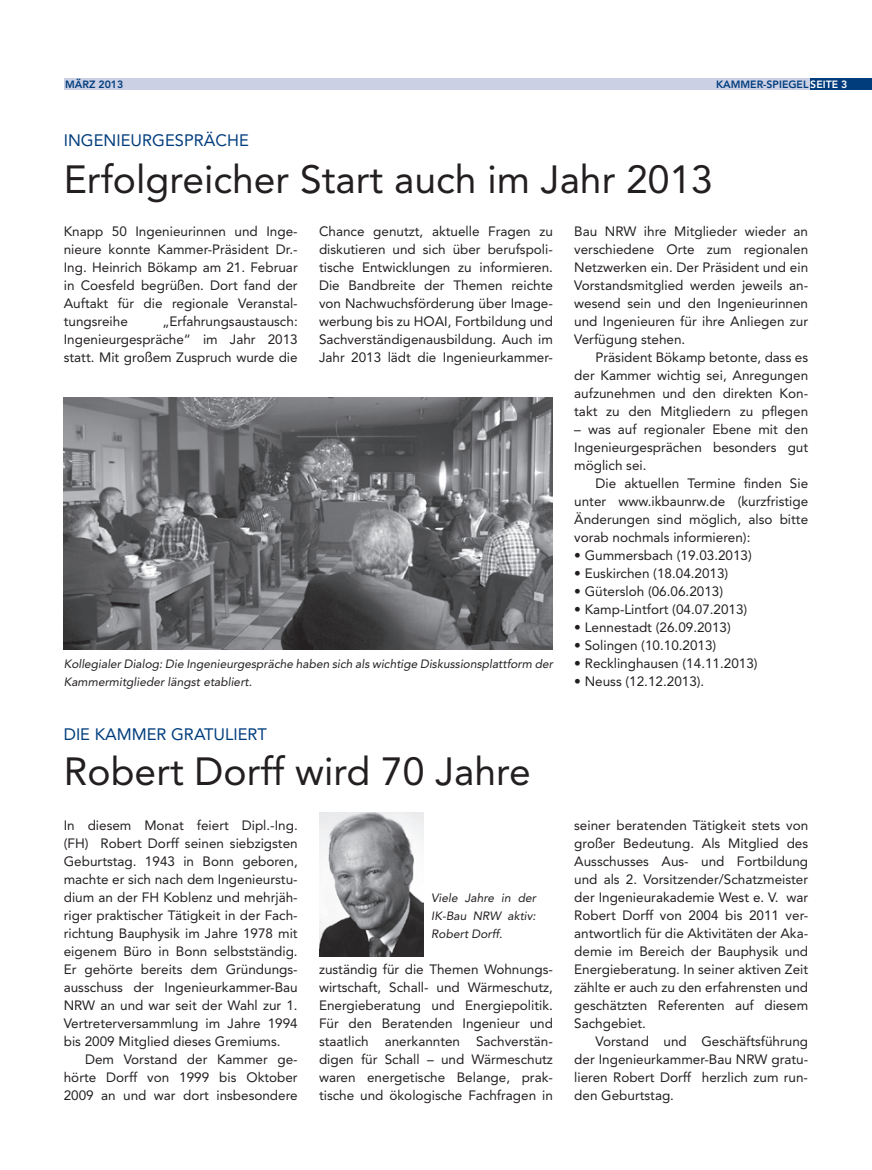
<style>
.page{position:relative;width:872px;height:1170px;background:#fff}
.page>*{position:absolute;margin:0;border:0;box-sizing:border-box;transform-origin:0 0}
.t1{font:39px "Avenir LT Std";color:#231f20}
.t2{font:16.5px "Avenir LT Std";color:#013d7d}
.t3{font:13.5px/18px "Avenir LT Std";color:#231f20;text-align:justify}
.t4{font:italic 12px/18px "Avenir LT Std";color:#231f20}
.t5{font:800 10.5px "Avenir LT Std";color:#013d7d}
.s1{color:#fff}
</style>
<div class="page">
<div style="left:808px;top:79px;width:64px;height:11px;background:#013d7d"></div>
<div style="left:64px;top:79px;width:745px;height:11px;background:#cbd0e4"></div>
<img style="left:64px;top:398px;width:489px;height:252px">
<img style="left:319px;top:812px;width:104px;height:144px">
<p class="t5" style="left:65px;top:78px;width:60px">MÄRZ 2013</p>
<p class="t5" style="left:716px;top:78px;width:133px">KAMMER PIEGEL <span class="s1">SEITE 3</span></p>
<p class="t5" style="left:722px;top:78px;width:9px">AMMER</p>
<p class="t5" style="left:762px;top:78px;width:17px">-SPIEGEL</p>
<p class="t2" style="left:64px;top:130px;width:16px">Ingenieurgespr</p>
<p class="t2" style="left:204px;top:130px;width:24px">äche</p>
<h1 class="t1" style="left:64px;top:157px;width:650px">Erfolgreicher Start auch im Jahr 2013</h1>
<p class="t3" style="left:319px;top:222px;width:235px">Chance genutzt, aktuelle Fragen zu diskutieren und sich über berufspoli&shy;tische Entwicklungen zu informieren.<br>Die Bandbreite der Themen reichte von Nachwuchsförderung über Image&shy;werbung bis zu HOAI, Fortbildung und Sachverständigenausbildung. Auch im Jahr 2013 lädt die Ingenieurkammer-</p>
<p class="t3" style="left:64px;top:222px;width:235px">Knapp 50 Ingenieurinnen und Inge&shy;nieure konnte Kammer-Präsident Dr.- Ing. Heinrich Bökamp am 21. Februar in Coesfeld begrüßen. Dort fand der Auftakt für die regionale Veranstal&shy;tungsreihe</p>
<p class="t3" style="left:574px;top:222px;width:235px">Bau NRW ihre Mitglieder wieder an verschiedene Orte zum regionalen Netzwerken ein. Der Präsident und ein Vorstandsmitglied werden jeweils an&shy;wesend sein und den Ingenieurinnen und Ingenieuren für ihre Anliegen zur Verfügung stehen.</p>
<p class="t3" style="left:574px;top:348px;width:235px;text-indent:21px">Präsident Bökamp betonte, dass es der Kammer wichtig sei, Anregungen aufzunehmen und den direkten Kon&shy;takt zu den Mitgliedern zu pflegen</p>
<p class="t3" style="left:574px;top:420px;width:235px">– was auf regionaler Ebene mit den Ingenieurgesprächen besonders gut möglich sei.</p>
<p class="t3" style="left:574px;top:474px;width:235px;text-indent:21px">Die aktuellen Termine finden Sie unter www.ikbaunrw.de (kurzfristige Änderungen sind möglich, also bitte vorab nochmals informieren):</p>
<p class="t3" style="left:574px;top:546px;width:179px">• Gummersbach (19.03.2013)</p>
<p class="t3" style="left:574px;top:564px;width:156px">• Euskirchen (18.04.2013)</p>
<p class="t3" style="left:574px;top:582px;width:150px">• Gütersloh (06.06.2013)</p>
<p class="t3" style="left:574px;top:600px;width:175px">• Kamp-Lintfort (04.07.2013)</p>
<p class="t3" style="left:574px;top:618px;width:158px">• Lennestadt (26.09.2013)</p>
<p class="t3" style="left:574px;top:636px;width:144px">• Solingen (10.10.2013)</p>
<p class="t3" style="left:574px;top:654px;width:185px">• Recklinghausen (14.11.2013)</p>
<p class="t3" style="left:574px;top:672px;width:132px">• Neuss (12.12.2013).</p>
<p class="t3" style="left:64px;top:312px;width:235px;text-indent:99px">„Erfahrungsaustausch:<br>Ingenieurgespräche“ im Jahr 2013 statt. Mit großem Zuspruch wurde die</p>
<p class="t4" style="left:64px;top:655px;width:490px">Kollegialer Dialog: Die Ingenieurgespräche haben sich als wichtige Diskussionsplattform der<br>Kammermitglieder längst etabliert.</p>
<p class="t2" style="left:64px;top:724px;width:55px">Die Kammer</p>
<p class="t2" style="left:171px;top:724px;width:11px">gratuliert</p>
<h1 class="t1" style="left:64px;top:748px;width:468px">Robert Dorff wird 70 Jahre</h1>
<p class="t3" style="left:64px;top:816px;width:235px">In diesem Monat feiert Dipl.-Ing. (FH) Robert Dorff seinen siebzigsten Geburtstag. 1943 in Bonn geboren, machte er sich nach dem Ingenieurstu&shy;dium an der FH Koblenz und mehrjäh&shy;riger praktischer Tätigkeit in der Fach&shy;richtung Bauphysik im Jahre 1978 mit eigenem Büro in Bonn selbstständig.<br>Er gehörte bereits dem Gründungs&shy;ausschuss der Ingenieurkammer-Bau NRW an und war seit der Wahl zur 1.<br>Vertreterversammlung im Jahre 1994 bis 2009 Mitglied dieses Gremiums.</p>
<p class="t3" style="left:64px;top:1050px;width:235px;text-indent:21px">Dem Vorstand der Kammer ge&shy;hörte Dorff von 1999 bis Oktober 2009 an und war dort insbesondere</p>
<p class="t4" style="left:431px;top:889px;width:106px;text-align:justify">Viele Jahre in der IK-Bau NRW aktiv:<br>Robert Dorff.</p>
<p class="t3" style="left:319px;top:960px;width:235px">zuständig für die Themen Wohnungs&shy;wirtschaft, Schall- und Wärmeschutz, Energieberatung und Energiepolitik.<br>Für den Beratenden Ingenieur und staatlich anerkannten Sachverstän&shy;digen für Schall – und Wärmeschutz waren energetische Belange, prak&shy;tische und ökologische Fachfragen in</p>
<p class="t3" style="left:574px;top:816px;width:235px">seiner beratenden Tätigkeit stets von großer Bedeutung. Als Mitglied des Ausschusses Aus- und Fortbildung und als 2. Vorsitzender/Schatzmeister der Ingenieurakademie West e. V. war Robert Dorff von 2004 bis 2011 ver&shy;antwortlich für die Aktivitäten der Aka&shy;demie im Bereich der Bauphysik und Energieberatung. In seiner aktiven Zeit zählte er auch zu den erfahrensten und geschätzten Referenten auf diesem Sachgebiet.</p>
<p class="t3" style="left:574px;top:1032px;width:235px;text-indent:21px">Vorstand und Geschäftsführung der Ingenieurkammer-Bau NRW gratu&shy;lieren Robert Dorff herzlich zum run&shy;den Geburtstag.</p>
</div>
